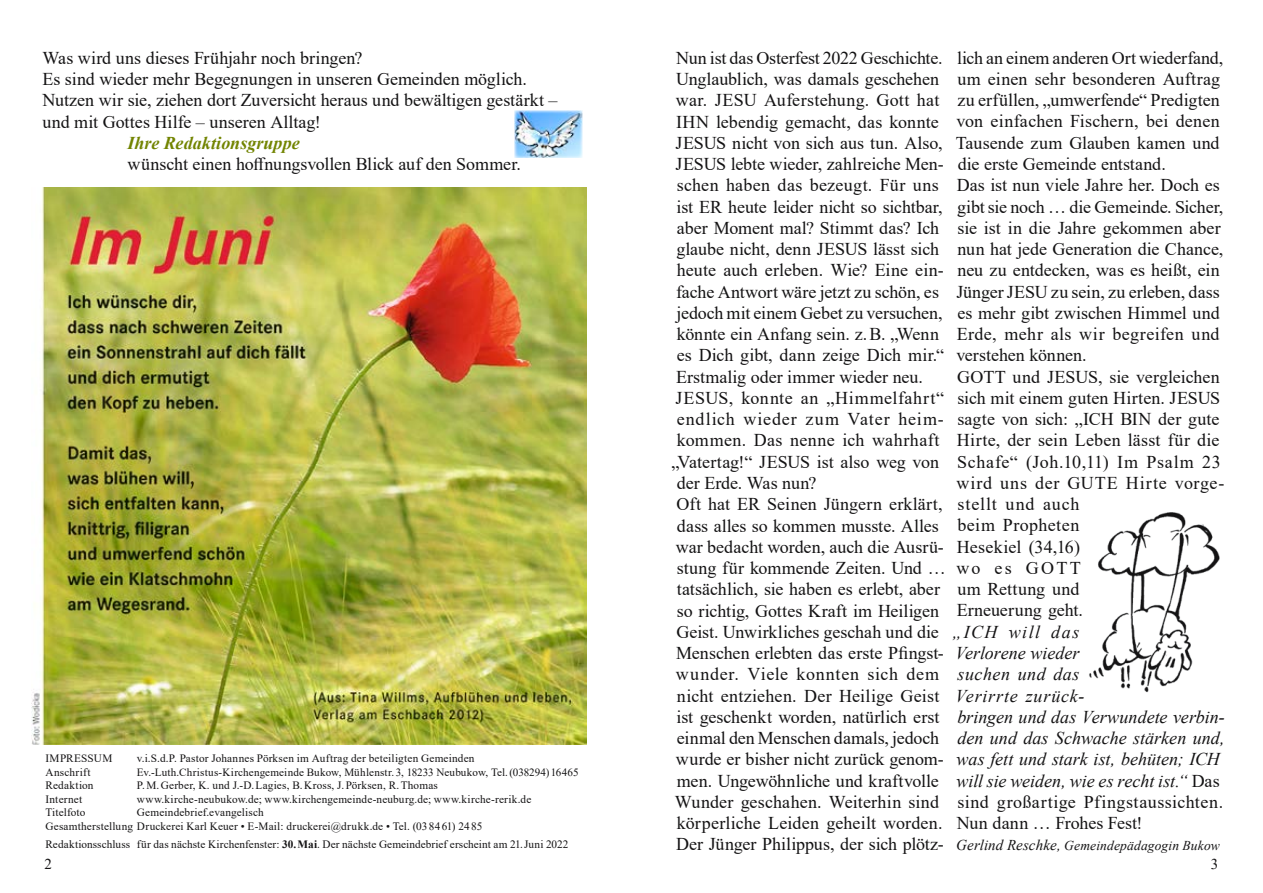
<style>
.page{position:relative;width:1263px;height:893px;background:#fff}
.page>*{position:absolute;margin:0;border:0;box-sizing:border-box;transform-origin:0 0}
.t1{font:18px/21.3px "Times New Roman";color:#141314}
.t2{font:italic 18px/21.3px "Times New Roman";letter-spacing:.005em;color:#141314}
.t3{font:italic 700 18px "Times New Roman";color:#728400}
.t4{font:15px "Times New Roman";color:#141314}
.t5{font:italic 13.5px "Times New Roman";letter-spacing:.01em;color:#141314}
.t6{font:11.25px/13.5px "Times New Roman";letter-spacing:.015em;color:#141314}
.t7{font:11.1px "Times New Roman";letter-spacing:.01em;color:#141314}
.s1{font-weight:700}
.s2{font-style:normal}
.s3{font-size:15px}
</style>
<div class="page">
<img style="left:1089px;top:512px;width:131px;height:181px">
<img style="left:515px;top:111px;width:68px;height:47px">
<img style="left:31px;top:187px;width:556px;height:557px">
<p class="t1" style="left:43px;top:47px;width:517px">Was wird uns dieses Frühjahr noch bringen?<br>Es sind wieder mehr Begegnungen in unseren Gemeinden möglich.<br>Nutzen wir sie, ziehen dort Zuversicht heraus und bewältigen gestärkt – und mit Gottes Hilfe – unseren Alltag!</p>
<p class="t3" style="left:128px;top:130px;width:174px">Ihre Redaktionsgruppe</p>
<p class="t1" style="left:128px;top:153px;width:395px">wünscht einen hoffnungsvollen Blick auf den Sommer.</p>
<p class="t6" style="left:45px;top:751px;width:68px">IMPRESSUM</p>
<p class="t6" style="left:137px;top:751px;width:339px">v.i.S.d.P. Pastor Johannes Pörksen im Auftrag der beteiligten Gemeinden</p>
<p class="t6" style="left:45px;top:765px;width:46px">Anschrift</p>
<p class="t7" style="left:137px;top:764px;width:443px">Ev.-Luth.Christus-Kirchengemeinde Bukow, Mühlenstr.3, 18233 Neubukow, Tel.(038294)16465</p>
<p class="t6" style="left:45px;top:778px;width:50px">Redaktion</p>
<p class="t6" style="left:137px;top:778px;width:303px">P.M.Gerber, K. und J.-D.Lagies, B.Kross, J.Pörksen, R.Thomas</p>
<p class="t6" style="left:45px;top:792px;width:38px">Internet</p>
<p class="t6" style="left:137px;top:792px;width:396px">www.kirche-neubukow.de; www.kirchengemeinde-neuburg.de; www.kirche-rerik.de</p>
<p class="t6" style="left:45px;top:805px;width:42px">Titelfoto</p>
<p class="t6" style="left:45px;top:805px;width:438px;text-indent:91px">Gemeindebrief.evangelisch<br>Gesamtherstellung Druckerei Karl Keuer • E-Mail: druckerei@drukk.de • Tel. (038461) 2485</p>
<p class="t6" style="left:45px;top:837px;width:524px">Redaktionsschluss für das nächste Kirchenfenster: <span class="s1">30.Mai</span>. Der nächste Gemeindebrief erscheint am 21.Juni 2022</p>
<p class="t1" style="left:672px;top:47px;width:276px">Nun ist das Osterfest 2022 Geschichte.<br>Unglaublich, was damals geschehen war. JESU Auferstehung. Gott hat IHN lebendig gemacht, das konnte JESUS nicht von sich aus tun. Also, JESUS lebte wieder, zahlreiche Men&shy;schen haben das bezeugt. Für uns ist ER heute leider nicht so sichtbar, aber Moment mal? Stimmt das? Ich glaube nicht, denn JESUS lässt sich heute auch erleben. Wie? Eine ein&shy;fache Antwort wäre jetzt zu schön, es jedoch mit einem Gebet zu versuchen, könnte ein Anfang sein. z.B. „Wenn es Dich gibt, dann zeige Dich mir.“ Erstmalig oder immer wieder neu.<br>JESUS, konnte an „Himmelfahrt“ endlich wieder zum Vater heim&shy;kommen. Das nenne ich wahrhaft „Vatertag!“ JESUS ist also weg von der Erde. Was nun?<br>Oft hat ER Seinen Jüngern erklärt, dass alles so kommen musste. Alles war bedacht worden, auch die Ausrü&shy;stung für kommende Zeiten. Und … tatsächlich, sie haben es erlebt, aber so richtig, Gottes Kraft im Heiligen Geist. Unwirkliches geschah und die Menschen erlebten das erste Pfingst&shy;wunder. Viele konnten sich dem nicht entziehen. Der Heilige Geist ist geschenkt worden, natürlich erst einmal den Menschen damals, jedoch wurde er bisher nicht zurück genom&shy;men. Ungewöhnliche und kraftvolle Wunder geschahen. Weiterhin sind körperliche Leiden geheilt worden.<br>Der Jünger Philippus, der sich plötz-</p>
<p class="t1" style="left:956px;top:46px;width:270px">lich an einem anderen Ort wiederfand, um einen sehr besonderen Auftrag zu erfüllen, „umwerfende“ Predigten von einfachen Fischern, bei denen<br>Tausende zum Glauben kamen und die erste Gemeinde entstand.<br>Das ist nun viele Jahre her. Doch es gibt sie noch … die Gemeinde. Sicher, sie ist in die Jahre gekommen aber nun hat jede Generation die Chance, neu zu entdecken, was es heißt, ein<br>Jünger JESU zu sein, zu erleben, dass es mehr gibt zwischen Himmel und<br>Erde, mehr als wir begreifen und verstehen können.<br>GOTT und JESUS, sie vergleichen sich mit einem guten Hirten. JESUS sagte von sich: „ICH BIN der gute<br>Hirte, der sein Leben lässt für die<br>Schafe“ (Joh.10,11) Im Psalm 23 wird uns der GUTE Hirte vorge&shy;stellt und auch<br>beim Propheten<br>Hesekiel (34,16)<br>wo es GOTT<br>um Rettung und<br>Erneuerung geht.</p>
<p class="t2" style="left:953px;top:621px;width:274px">„ICH will das<br>Verlorene wieder<br>suchen und das<br>Verirrte zurück-<br>bringen und das Verwundete verbin&shy;den und das Schwache stärken und, was fett und stark ist, behüten; ICH will sie weiden, wie es recht ist.“ <span class="s2">Das sind großartige Pfingstaussichten.<br>Nun dann … Frohes Fest!</span></p>
<p class="t5" style="left:956px;top:837px;width:265px"><span class="s3">Gerlind Reschke,</span> Gemeindepädagogin Bukow</p>
<p class="t4" style="left:45px;top:854px;width:9px">2</p>
<p class="t4" style="left:1211px;top:854px;width:9px">3</p>
</div>
